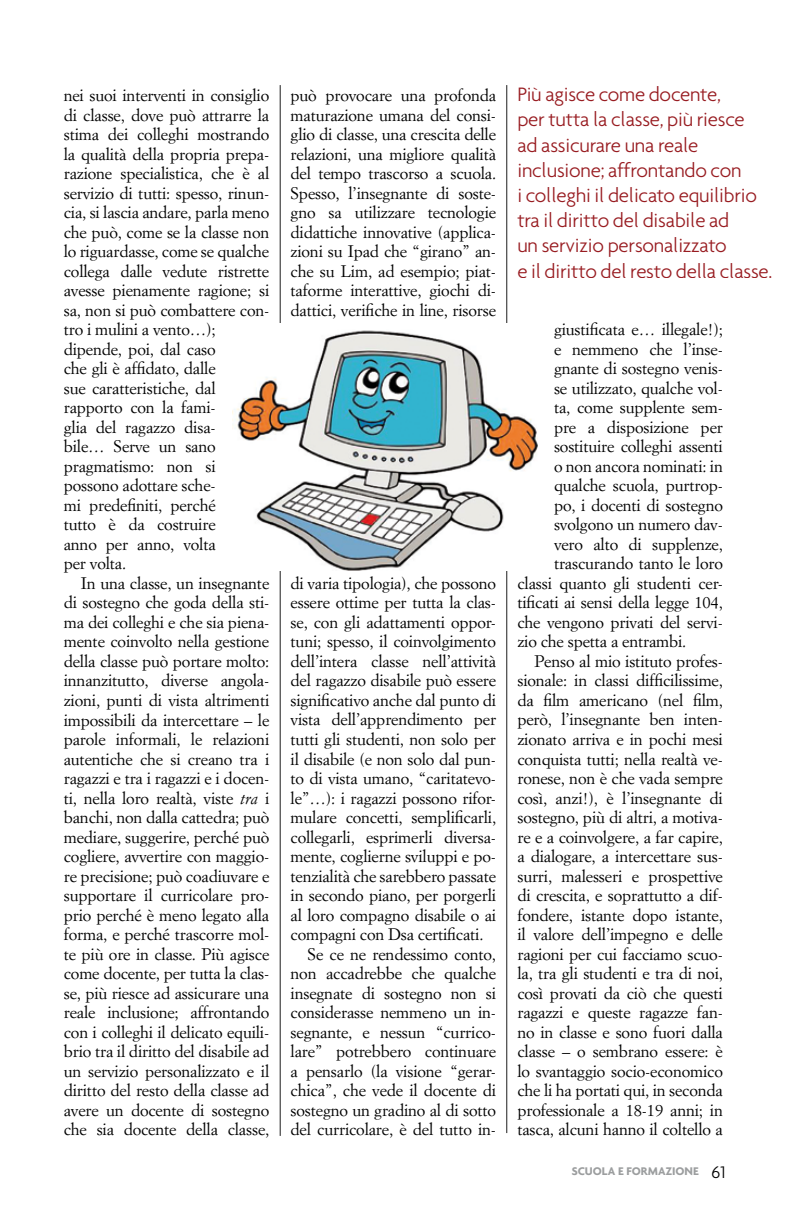
<style>
.page{position:relative;width:808px;height:1221px;background:#fff}
.page>*{position:absolute;margin:0;border:0;box-sizing:border-box;transform-origin:0 0}
.t1{font:300 21px/25.2px "Agenda";letter-spacing:-.01em;color:#981c21}
.t2{font:16.5px/19.5px "Simoncini Garamond";letter-spacing:-.01em;color:#000;text-align:justify}
.t3{font:700 12px "Agenda";color:#9c9e9f}
.s1{font-style:italic}
.s2{font-weight:300;font-size:18px;color:#000}
</style>
<div class="page">
<hr style="left:280px;top:85px;width:1px;height:1050px;background:#000">
<hr style="left:506px;top:85px;width:1px;height:1047px;background:#000">
<img style="left:233px;top:325px;width:304px;height:245px">
<p class="t2" style="left:64px;top:85px;width:207px;text-align:left">nei suoi interventi in consiglio di classe, dove può attrarre la stima dei colleghi mostrando la qualità della propria prepa&shy;razione specialistica, che è al servizio di tutti: spesso, rinun&shy;cia, si lascia andare, parla meno che può, come se la classe non lo riguardasse, come se qualche collega dalle vedute ristrette avesse pienamente ragione; si sa, non si può combattere con&shy;tro i mulini a vento…); dipende, poi, dal caso<br>che gli è affidato, dalle<br>sue caratteristiche, dal rapporto con la fami-<br>glia del ragazzo disa-<br>bile… Serve un sano pragmatismo: non si possono adottare sche-<br>mi predefiniti, perché<br>tutto è da costruire<br>anno per anno, volta<br>per volta.</p>
<p class="t2" style="left:64px;top:573px;width:207px;text-indent:17px">In una classe, un insegnante di sostegno che goda della sti&shy;ma dei colleghi e che sia piena&shy;mente coinvolto nella gestione della classe può portare molto: innanzitutto, diverse angola&shy;zioni, punti di vista altrimenti impossibili da intercettare – le parole informali, le relazioni autentiche che si creano tra i ragazzi e tra i ragazzi e i docen&shy;ti, nella loro realtà, viste <span class="s1">tra</span> i banchi, non dalla cattedra; può mediare, suggerire, perché può cogliere, avvertire con maggio&shy;re precisione; può coadiuvare e supportare il curricolare pro&shy;prio perché è meno legato alla forma, e perché trascorre mol&shy;te più ore in classe. Più agisce come docente, per tutta la clas&shy;se, più riesce ad assicurare una reale inclusione; affrontando con i colleghi il delicato equili&shy;brio tra il diritto del disabile ad un servizio personalizzato e il diritto del resto della classe ad avere un docente di sostegno che sia docente della classe,</p>
<p class="t2" style="left:291px;top:85px;width:207px">può provocare una profonda maturazione umana del consi&shy;glio di classe, una crescita delle relazioni, una migliore qualità del tempo trascorso a scuola.<br>Spesso, l’insegnante di soste&shy;gno sa utilizzare tecnologie didattiche innovative (applica&shy;zioni su Ipad che “girano” an&shy;che su Lim, ad esempio; piat&shy;taforme interattive, giochi di&shy;dattici, verifiche in line, risorse</p>
<p class="t2" style="left:291px;top:573px;width:207px">di varia tipologia), che possono</p>
<p class="t2" style="left:291px;top:592px;width:207px">essere ottime per tutta la clas-</p>
<p class="t2" style="left:291px;top:612px;width:207px">se, con gli adattamenti oppor-</p>
<p class="t2" style="left:291px;top:631px;width:207px">tuni; spesso, il coinvolgimento</p>
<p class="t2" style="left:291px;top:651px;width:207px">dell’intera classe nell’attività</p>
<p class="t2" style="left:291px;top:670px;width:207px">del ragazzo disabile può essere</p>
<p class="t2" style="left:291px;top:690px;width:207px">significativo anche dal punto di</p>
<p class="t2" style="left:291px;top:709px;width:207px">vista dell’apprendimento per</p>
<p class="t2" style="left:291px;top:729px;width:207px">tutti gli studenti, non solo per</p>
<p class="t2" style="left:291px;top:748px;width:207px">il disabile (e non solo dal pun-</p>
<p class="t2" style="left:291px;top:768px;width:207px">to di vista umano, “caritatevo-</p>
<p class="t2" style="left:291px;top:787px;width:207px">le”…): i ragazzi possono rifor-</p>
<p class="t2" style="left:291px;top:807px;width:207px">mulare concetti, semplificarli,</p>
<p class="t2" style="left:291px;top:826px;width:207px">collegarli, esprimerli diversa-</p>
<p class="t2" style="left:291px;top:846px;width:207px">mente, coglierne sviluppi e po-</p>
<p class="t2" style="left:291px;top:865px;width:207px">tenzialità che sarebbero passate</p>
<p class="t2" style="left:291px;top:885px;width:207px">in secondo piano, per porgerli</p>
<p class="t2" style="left:291px;top:904px;width:207px">al loro compagno disabile o ai</p>
<p class="t2" style="left:291px;top:924px;width:194px">compagni con Dsa certificati.</p>
<p class="t2" style="left:308px;top:943px;width:190px">Se ce ne rendessimo conto,</p>
<p class="t2" style="left:291px;top:963px;width:207px">non accadrebbe che qualche</p>
<p class="t2" style="left:291px;top:982px;width:207px">insegnate di sostegno non si</p>
<p class="t2" style="left:291px;top:1002px;width:207px">considerasse nemmeno un in-</p>
<p class="t2" style="left:291px;top:1021px;width:207px">segnante, e nessun “currico-</p>
<p class="t2" style="left:291px;top:1041px;width:207px">lare” potrebbero continuare</p>
<p class="t2" style="left:291px;top:1060px;width:207px">a pensarlo (la visione “gerar-</p>
<p class="t2" style="left:291px;top:1080px;width:207px">chica”, che vede il docente di</p>
<p class="t2" style="left:291px;top:1099px;width:207px">sostegno un gradino al di sotto</p>
<p class="t2" style="left:291px;top:1119px;width:207px">del curricolare, è del tutto in-</p>
<p class="t1" style="left:517px;top:81px;width:256px">Più agisce come docente,<br>per tutta la classe, più riesce<br>ad assicurare una reale inclusione; affrontando con<br>i colleghi il delicato equilibrio tra il diritto del disabile ad<br>un servizio personalizzato<br>e il diritto del resto della classe.</p>
<p class="t2" style="left:554px;top:319px;width:170px">giustificata e… illegale!);</p>
<p class="t2" style="left:554px;top:339px;width:170px">e nemmeno che l’inse-</p>
<p class="t2" style="left:554px;top:358px;width:170px">gnante di sostegno venis-</p>
<p class="t2" style="left:554px;top:378px;width:170px">se utilizzato, qualche vol-</p>
<p class="t2" style="left:554px;top:397px;width:170px">ta, come supplente sem-</p>
<p class="t2" style="left:554px;top:417px;width:170px">pre a disposizione per</p>
<p class="t2" style="left:554px;top:436px;width:170px">sostituire colleghi assenti</p>
<p class="t2" style="left:554px;top:456px;width:170px">o non ancora nominati: in</p>
<p class="t2" style="left:554px;top:475px;width:170px">qualche scuola, purtrop-</p>
<p class="t2" style="left:554px;top:495px;width:170px">po, i docenti di sostegno</p>
<p class="t2" style="left:554px;top:514px;width:170px">svolgono un numero dav-</p>
<p class="t2" style="left:554px;top:534px;width:170px">vero alto di supplenze,</p>
<p class="t2" style="left:554px;top:553px;width:170px">trascurando tanto le loro</p>
<p class="t2" style="left:517px;top:573px;width:207px">classi quanto gli studenti cer-</p>
<p class="t2" style="left:517px;top:592px;width:207px">tificati ai sensi della legge 104,</p>
<p class="t2" style="left:517px;top:612px;width:207px">che vengono privati del servi-</p>
<p class="t2" style="left:517px;top:631px;width:170px">zio che spetta a entrambi.</p>
<p class="t2" style="left:534px;top:651px;width:190px">Penso al mio istituto profes-</p>
<p class="t2" style="left:517px;top:670px;width:207px">sionale: in classi difficilissime,</p>
<p class="t2" style="left:517px;top:690px;width:207px">da film americano (nel film,</p>
<p class="t2" style="left:517px;top:709px;width:207px">però, l’insegnante ben inten-</p>
<p class="t2" style="left:517px;top:729px;width:207px">zionato arriva e in pochi mesi</p>
<p class="t2" style="left:517px;top:748px;width:207px">conquista tutti; nella realtà ve-</p>
<p class="t2" style="left:517px;top:768px;width:207px">ronese, non è che vada sempre</p>
<p class="t2" style="left:517px;top:787px;width:207px">così, anzi!), è l’insegnante di</p>
<p class="t2" style="left:517px;top:807px;width:207px">sostegno, più di altri, a motiva-</p>
<p class="t2" style="left:517px;top:826px;width:207px">re e a coinvolgere, a far capire,</p>
<p class="t2" style="left:517px;top:846px;width:207px">a dialogare, a intercettare sus-</p>
<p class="t2" style="left:517px;top:865px;width:207px">surri, malesseri e prospettive</p>
<p class="t2" style="left:517px;top:885px;width:207px">di crescita, e soprattutto a dif-</p>
<p class="t2" style="left:517px;top:904px;width:207px">fondere, istante dopo istante,</p>
<p class="t2" style="left:517px;top:924px;width:207px">il valore dell’impegno e delle</p>
<p class="t2" style="left:517px;top:943px;width:207px">ragioni per cui facciamo scuo-</p>
<p class="t2" style="left:517px;top:963px;width:207px">la, tra gli studenti e tra di noi,</p>
<p class="t2" style="left:517px;top:982px;width:207px">così provati da ciò che questi</p>
<p class="t2" style="left:517px;top:1002px;width:207px">ragazzi e queste ragazze fan-</p>
<p class="t2" style="left:517px;top:1021px;width:207px">no in classe e sono fuori dalla</p>
<p class="t2" style="left:517px;top:1041px;width:207px">classe – o sembrano essere: è</p>
<p class="t2" style="left:517px;top:1060px;width:207px">lo svantaggio socio-economico</p>
<p class="t2" style="left:517px;top:1080px;width:207px">che li ha portati qui, in seconda</p>
<p class="t2" style="left:517px;top:1099px;width:207px">professionale a 18-19 anni; in</p>
<p class="t2" style="left:517px;top:1119px;width:207px">tasca, alcuni hanno il coltello a</p>
<p class="t3" style="left:572px;top:1163px;width:155px">SCUOLA E FORMAZIONE <span class="s2">61</span></p>
</div>
